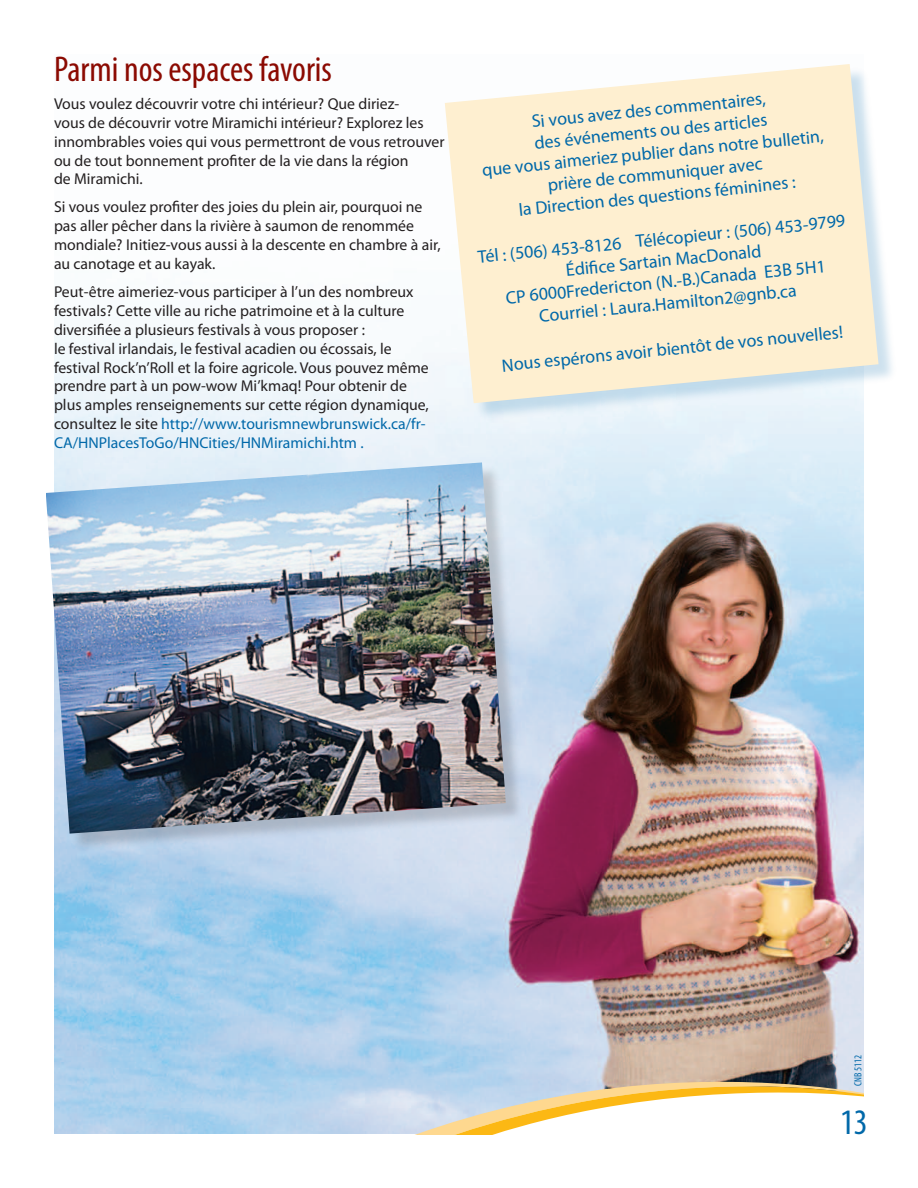
<style>
.page{position:relative;width:918px;height:1188px;background:#fff}
.page>*{position:absolute;margin:0;border:0;box-sizing:border-box;transform-origin:0 0}
.t1{font:condensed 36px "Myriad Pro";color:#8b0a02}
.t2{font:condensed 36px "Myriad Pro";color:#0068a9}
.t3{font:18px/21.6px "Myriad Pro";color:#0068a9;text-align:center}
.t4{font:15.75px/18.9px "Myriad Pro";color:#231f20}
.t5{font:condensed 10.5px "Myriad Pro";color:#0068a9}
.s1{color:#0068a9}
</style>
<div class="page">
<img style="left:54px;top:329px;width:810px;height:805px">
<svg style="left:450px;top:1053px;width:414px;height:18px;background:#bcbabc"></svg>
<svg style="left:263px;top:1073px;width:601px;height:62px"></svg>
<div style="left:446px;top:65px;width:452px;height:358px;background:#0068a9;opacity:.2"></div>
<svg style="left:445px;top:64px;width:434px;height:339px;background:#faefd6"></svg>
<div style="left:47px;top:464px;width:479px;height:390px;background:#231f20;opacity:.2"></div>
<img style="left:46px;top:461px;width:460px;height:373px">
<h1 class="t1" style="left:54px;top:47px;width:279px">Parmi nos espaces favoris</h1>
<p class="t4" style="left:54px;top:94px;width:392px">Vous voulez découvrir votre chi intérieur? Que diriez-<br>vous de découvrir votre Miramichi intérieur? Explorez les innombrables voies qui vous permettront de vous retrouver ou de tout bonnement profiter de la vie dans la région<br>de Miramichi.</p>
<p class="t4" style="left:54px;top:197px;width:388px">Si vous voulez profiter des joies du plein air, pourquoi ne pas aller pêcher dans la rivière à saumon de renommée mondiale? Initiez-vous aussi à la descente en chambre à air, au canotage et au kayak.</p>
<p class="t4" style="left:54px;top:282px;width:376px">Peut-être aimeriez-vous participer à l’un des nombreux festivals? Cette ville au riche patrimoine et à la culture diversifiée a plusieurs festivals à vous proposer :<br>le festival irlandais, le festival acadien ou écossais, le festival Rock’n’Roll et la foire agricole. Vous pouvez même prendre part à un pow-wow Mi’kmaq! Pour obtenir de plus amples renseignements sur cette région dynamique, consultez le site <span class="s1">http://www.tourismnewbrunswick.ca/fr-CA/HNPlacesToGo/HNCities/HNMiramichi.htm .</span></p>
<p class="t3" style="left:477px;top:117px;width:345px;rotate:-6deg">Si vous avez des commentaires,<br>des événements ou des articles<br>que vous aimeriez publier dans notre bulletin, prière de communiquer avec<br>la Direction des questions féminines :</p>
<p class="t3" style="left:477px;top:247px;width:371px;rotate:-6deg">Tél : (506) 453-8126 Télécopieur : (506) 453-9799<br>Édifi ce Sartain MacDonald<br>CP 6000Fredericton (N.-B.)Canada E3B 5H1<br>Courriel : Laura.Hamilton2@gnb.ca</p>
<p class="t3" style="left:501px;top:356px;width:344px;rotate:-6deg">Nous espérons avoir bientôt de vos nouvelles!</p>
<p class="t5" style="left:852px;top:1086px;width:32px;rotate:-90deg">CNB 5112</p>
<h1 class="t2" style="left:840px;top:1100px;width:29px">13</h1>
</div>
